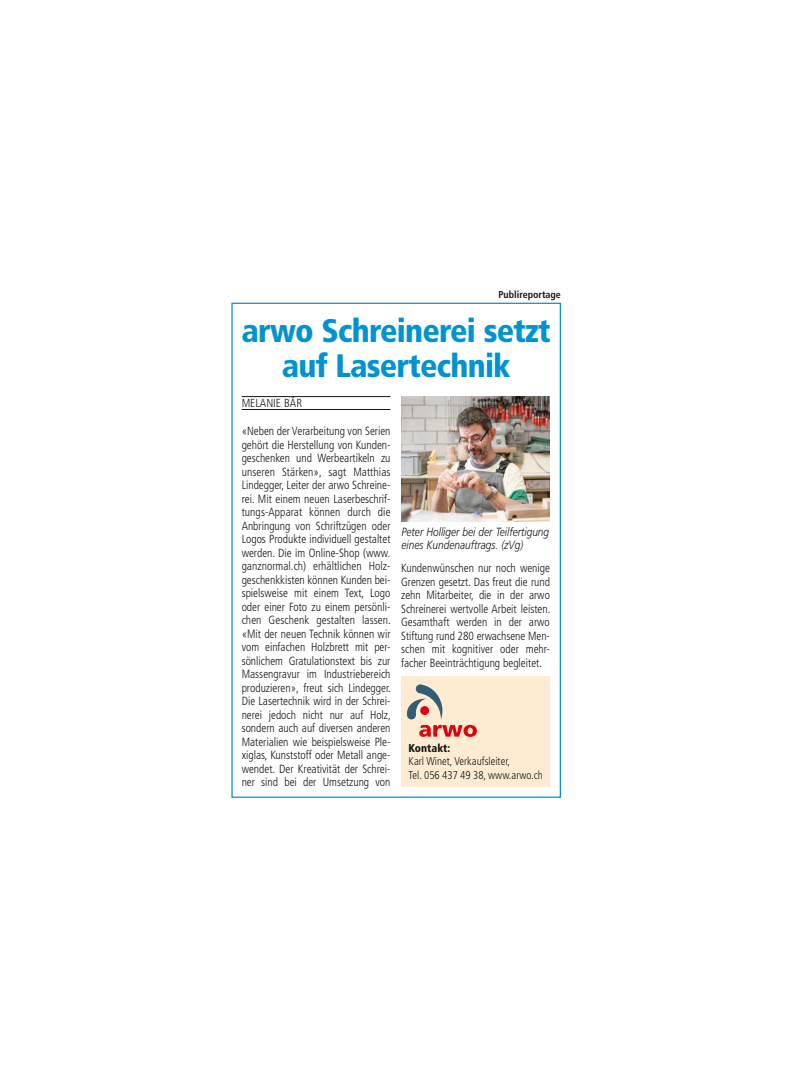
<style>
.page{position:relative;width:808px;height:1081px;background:#fff}
.page>*{position:absolute;margin:0;border:0;box-sizing:border-box;transform-origin:0 0}
.t1{font:900 condensed 32.5px/35px "Frutiger";letter-spacing:-.025em;color:#0093d2;text-align:center}
.t2{font:300 condensed 11.88px/13.5px "Frutiger";color:#181716;scale:.96 1}
.t3{font:italic 300 11.88px/13.5px "Frutiger";color:#181716;scale:.85 1}
.t4{font:300 condensed 11.62px "Frutiger";color:#181716}
.t5{font:300 condensed 11.25px/13.5px "Frutiger";color:#181716}
.t6{font:900 condensed 11.25px "Frutiger";color:#181716}
.t7{font:700 condensed 10px "Frutiger";color:#181716}
</style>
<div class="page">
<div style="left:231px;top:303px;width:330px;height:495px;border:1px solid #0093d2"></div>
<hr style="left:242px;top:396px;width:148px;height:1px;background:#181716">
<hr style="left:242px;top:409px;width:148px;height:1px;background:#181716">
<img style="left:401px;top:396px;width:148px;height:125px">
<div style="left:401px;top:676px;width:149px;height:110px;background:#feecd2"></div>
<svg style="left:407px;top:684px;width:35px;height:35px"></svg>
<svg style="left:419px;top:725px;width:58px;height:12px"></svg>
<p class="t7" style="left:498px;top:289px;width:64px">Publireportage</p>
<h1 class="t1" style="left:242px;top:313px;width:311px">arwo Schreinerei setzt auf Lasertechnik</h1>
<p class="t4" style="left:242px;top:396px;width:62px">MELANIE BÄR</p>
<p class="t2" style="left:242px;top:424px;width:157px">«Neben der Verarbeitung von Serien gehört die Herstellung von Kunden&shy;geschenken und Werbeartikeln zu unseren Stärken», sagt Matthias Lindegger, Leiter der arwo Schreine&shy;rei. Mit einem neuen Laserbeschrif&shy;tungs-Apparat können durch die Anbringung von Schriftzügen oder Logos Produkte individuell gestaltet werden. Die im Online-Shop (www. ganznormal.ch) erhältlichen Holz&shy;geschenkkisten können Kunden bei&shy;spielsweise mit einem Text, Logo oder einer Foto zu einem persönli&shy;chen Geschenk gestalten lassen. «Mit der neuen Technik können wir vom einfachen Holzbrett mit per&shy;sönlichem Gratulationstext bis zur Massengravur im Industriebereich produzieren», freut sich Lindegger.<br>Die Lasertechnik wird in der Schrei&shy;nerei jedoch nicht nur auf Holz, sondern auch auf diversen anderen Materialien wie beispielsweise Ple&shy;xiglas, Kunststoff oder Metall ange&shy;wendet. Der Kreativität der Schrei&shy;ner sind bei der Umsetzung von</p>
<p class="t3" style="left:401px;top:525px;width:175px">Peter Holliger bei der Teilfertigung eines Kundenauftrags. (zVg)</p>
<p class="t2" style="left:401px;top:561px;width:157px">Kundenwünschen nur noch wenige Grenzen gesetzt. Das freut die rund zehn Mitarbeiter, die in der arwo Schreinerei wertvolle Arbeit leisten.<br>Gesamthaft werden in der arwo Stiftung rund 280 erwachsene Men&shy;schen mit kognitiver oder mehr&shy;facher Beeinträchtigung begleitet.</p>
<p class="t6" style="left:409px;top:741px;width:43px">Kontakt:</p>
<p class="t5" style="left:409px;top:755px;width:136px">Karl Winet, Verkaufsleiter,<br>Tel. 056 437 49 38, www.arwo.ch</p>
</div>
